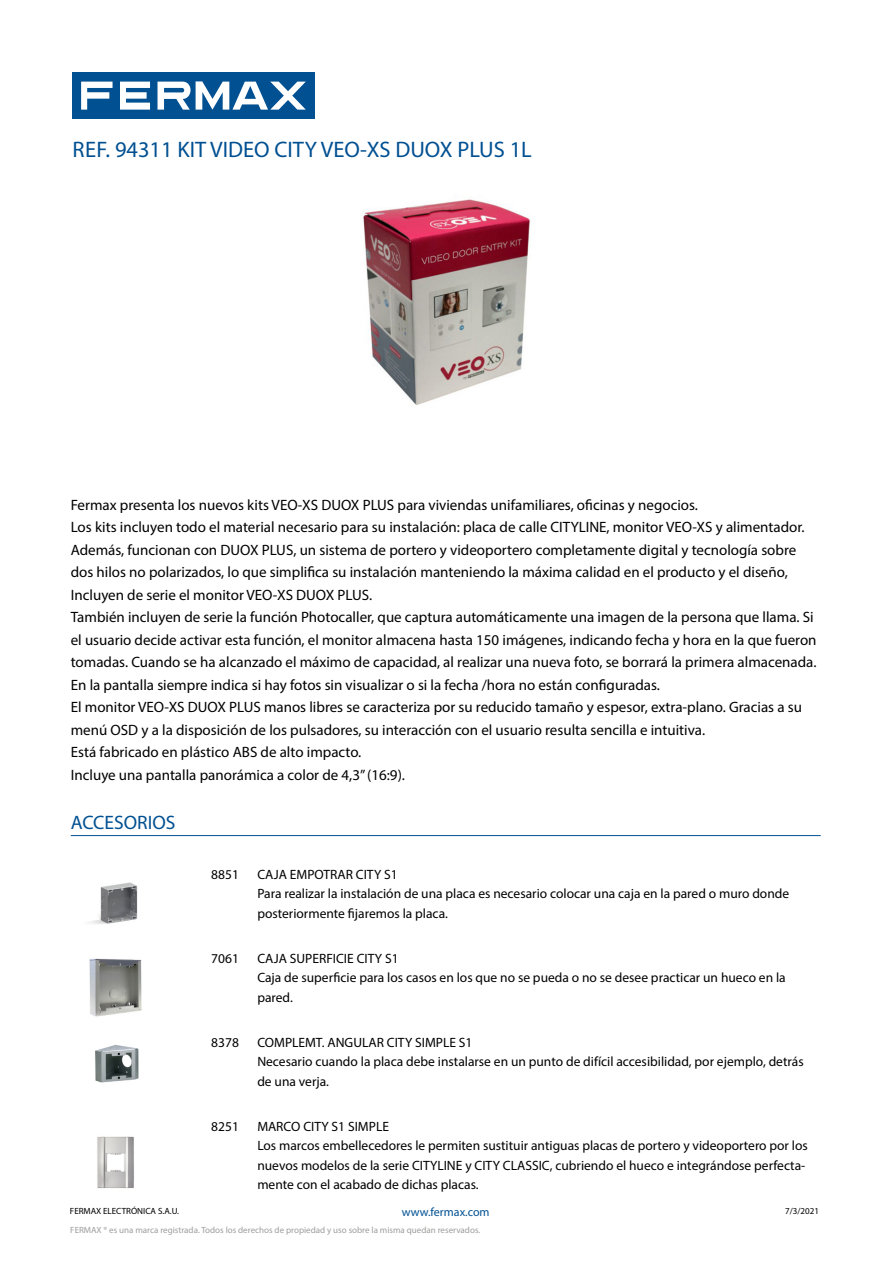
<style>
.page{position:relative;width:893px;height:1263px;background:#fff}
.page>*{position:absolute;margin:0;border:0;box-sizing:border-box;transform-origin:0 0}
.t1{font:22.5px "Myriad Pro";color:#005092}
.t2{font:19.5px "Myriad Pro";color:#005092}
.t3{font:15px/22.5px "Myriad Pro";color:#000}
.t4{font:13.5px/19.5px "Myriad Pro";color:#000}
.t5{font:12px "Myriad Pro";color:#005092}
.t6{font:9px "Myriad Pro";color:#9d9d9c}
.t7{font:9px "Myriad Pro";color:#000}
</style>
<div class="page">
<div style="left:72px;top:72px;width:243px;height:47px;background:#005092"></div>
<svg style="left:81px;top:82px;width:225px;height:28px"></svg>
<img style="left:362px;top:199px;width:168px;height:206px">
<img style="left:90px;top:882px;width:48px;height:42px">
<img style="left:89px;top:958px;width:53px;height:59px">
<img style="left:95px;top:1045px;width:44px;height:38px">
<img style="left:97px;top:1136px;width:37px;height:52px">
<hr style="left:71px;top:835px;width:750px;height:1px;background:#005092">
<h1 class="t1" style="left:73px;top:136px;width:461px">REF. 94311 KIT VIDEO CITY VEO-XS DUOX PLUS 1L</h1>
<p class="t3" style="left:71px;top:493px;width:747px">Fermax presenta los nuevos kits VEO-XS DUOX PLUS para viviendas unifamiliares, oficinas y negocios.<br>Los kits incluyen todo el material necesario para su instalación: placa de calle CITYLINE, monitor VEO-XS y alimentador.<br>Además, funcionan con DUOX PLUS, un sistema de portero y videoportero completamente digital y tecnología sobre dos hilos no polarizados, lo que simplifica su instalación manteniendo la máxima calidad en el producto y el diseño, Incluyen de serie el monitor VEO-XS DUOX PLUS.<br>También incluyen de serie la función Photocaller, que captura automáticamente una imagen de la persona que llama. Si el usuario decide activar esta función, el monitor almacena hasta 150 imágenes, indicando fecha y hora en la que fueron tomadas. Cuando se ha alcanzado el máximo de capacidad, al realizar una nueva foto, se borrará la primera almacenada.<br>En la pantalla siempre indica si hay fotos sin visualizar o si la fecha /hora no están configuradas.<br>El monitor VEO-XS DUOX PLUS manos libres se caracteriza por su reducido tamaño y espesor, extra-plano. Gracias a su menú OSD y a la disposición de los pulsadores, su interacción con el usuario resulta sencilla e intuitiva.<br>Está fabricado en plástico ABS de alto impacto.<br>Incluye una pantalla panorámica a color de 4,3” (16:9).</p>
<h2 class="t2" style="left:71px;top:810px;width:106px">ACCESORIOS</h2>
<p class="t4" style="left:257px;top:864px;width:533px">CAJA EMPOTRAR CITY S1<br>Para realizar la instalación de una placa es necesario colocar una caja en la pared o muro donde posteriormente fijaremos la placa.</p>
<p class="t4" style="left:257px;top:948px;width:530px">CAJA SUPERFICIE CITY S1<br>Caja de superficie para los casos en los que no se pueda o no se desee practicar un hueco en la pared.</p>
<p class="t4" style="left:257px;top:1032px;width:548px">COMPLEMT. ANGULAR CITY SIMPLE S1<br>Necesario cuando la placa debe instalarse en un punto de difícil accesibilidad, por ejemplo, detrás de una verja.</p>
<p class="t4" style="left:257px;top:1116px;width:552px">MARCO CITY S1 SIMPLE<br>Los marcos embellecedores le permiten sustituir antiguas placas de portero y videoportero por los nuevos modelos de la serie CITYLINE y CITY CLASSIC, cubriendo el hueco e integrándose perfecta&shy;mente con el acabado de dichas placas.</p>
<p class="t5" style="left:402px;top:1205px;width:89px">www.fermax.com</p>
<p class="t7" style="left:785px;top:1206px;width:35px">7/3/2021</p>
<p class="t6" style="left:70px;top:1224px;width:411px">FERMAX ® es una marca registrada. Todos los derechos de propiedad y uso sobre la misma quedan reservados.</p>
<p class="t4" style="left:211px;top:864px;width:29px">8851</p>
<p class="t4" style="left:211px;top:948px;width:29px">7061</p>
<p class="t4" style="left:211px;top:1032px;width:29px">8378</p>
<p class="t4" style="left:211px;top:1116px;width:29px">8251</p>
<p class="t7" style="left:70px;top:1205px;width:111px">FERMAX ELECTRÓNICA S.A.U.</p>
</div>
